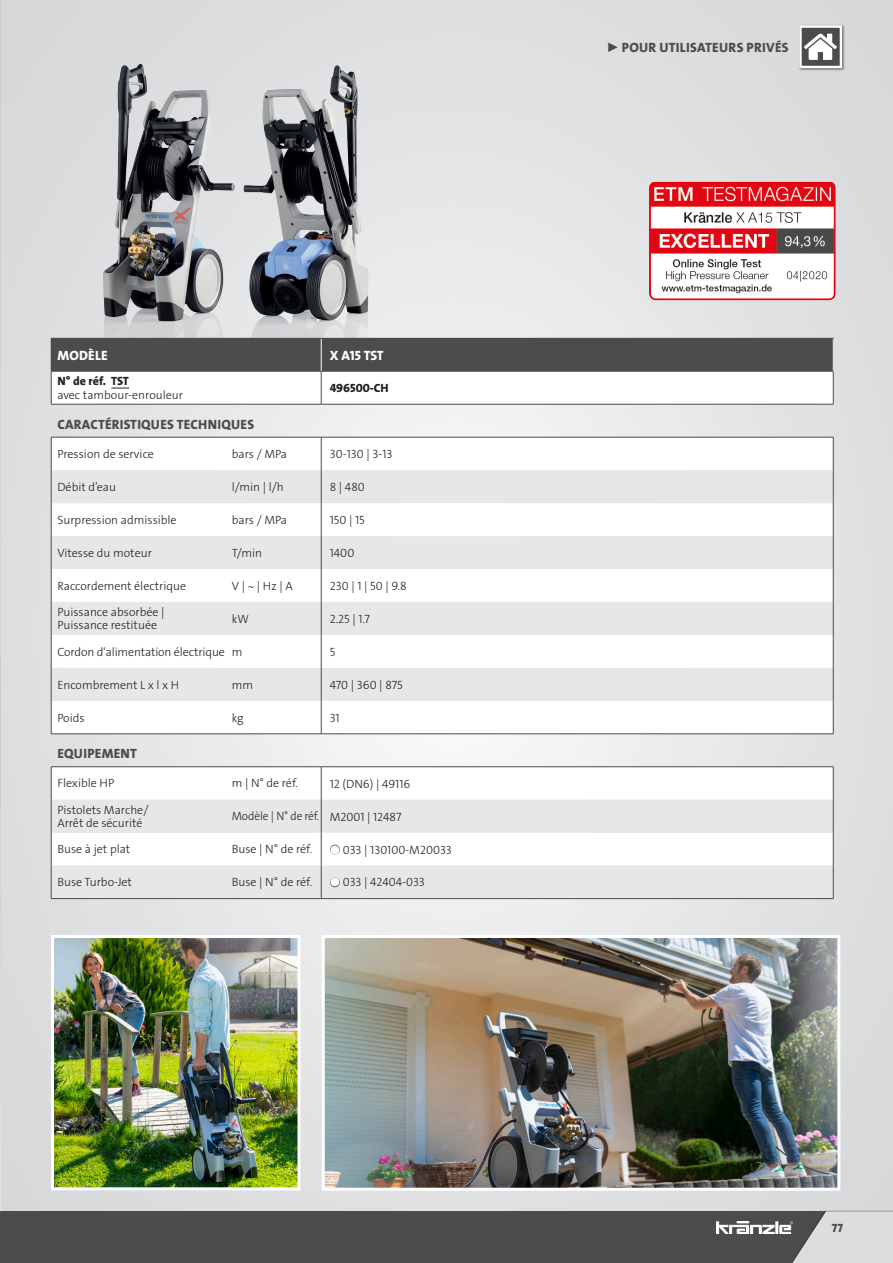
<style>
.page{position:relative;width:893px;height:1263px;background:#fff}
.page>*{position:absolute;margin:0;border:0;box-sizing:border-box;transform-origin:0 0}
.t1{font:13.5px "The Sans LP8 Ex Bld";letter-spacing:.015em;color:#4b4c4d}
.t2{font:13.5px "The Sans LP8 Ex Bld";letter-spacing:.01em;color:#fff}
.t3{font:12px "The Sans LP3 Lig";color:#231f20}
.t4{font:12px "The Sans LP8 Ex Bld";color:#231f20}
.t5{font:12px "The Sans LP3 Lig";color:#231f20;scale:.96 1}
.t6{font:12px "The Sans LP8 Ex Bld";color:#4b4c4d}
.s1{color:#4b4c4d}
</style>
<div class="page">
<hr style="left:0;top:0;width:1px;height:1224px;background:#d1d2d3">
<svg style="left:0;top:657px;width:1px;height:554px"></svg>
<div style="left:1px;top:0;width:892px;height:1263px;background:#dedfe1"></div>
<div style="left:1px;top:1211px;width:892px;height:52px;background:#4b4c4d"></div>
<hr style="left:0;top:1211px;width:1px;height:52px;background:#4b4c4d">
<div style="left:782px;top:1210px;width:111px;height:53px;background:#4b4c4d"></div>
<svg style="left:792px;top:1211px;width:101px;height:52px"></svg>
<img style="left:716px;top:1221px;width:77px;height:13px">
<img style="left:341px;top:70px;width:95px;height:268px">
<div style="left:799px;top:25px;width:46px;height:46px;background:#231f20;opacity:.5"></div>
<div style="left:799px;top:26px;width:43px;height:42px;background:#4b4c4d;border:2px solid #fff"></div>
<svg style="left:804px;top:33px;width:33px;height:27px"></svg>
<img style="left:55px;top:939px;width:241px;height:247px">
<div style="left:51px;top:935px;width:249px;height:255px;border:3px solid #fff"></div>
<img style="left:51px;top:64px;width:290px;height:274px">
<div style="left:51px;top:338px;width:270px;height:33px;background:#4b4c4d"></div>
<div style="left:321px;top:338px;width:512px;height:33px;background:#4b4c4d"></div>
<svg style="left:51px;top:372px;width:782px;height:98px;fill:#fff"></svg>
<svg style="left:51px;top:470px;width:782px;height:428px;fill:#ebebed"></svg>
<hr style="left:51px;top:371px;width:1px;height:33px;background:#4b4c4d">
<hr style="left:321px;top:371px;width:1px;height:33px;background:#4b4c4d">
<hr style="left:833px;top:371px;width:1px;height:33px;background:#4b4c4d">
<hr style="left:51px;top:404px;width:181px;height:1px;background:#4b4c4d">
<hr style="left:232px;top:404px;width:89px;height:1px;background:#4b4c4d">
<hr style="left:321px;top:404px;width:130px;height:1px;background:#4b4c4d">
<hr style="left:451px;top:404px;width:382px;height:1px;background:#4b4c4d">
<hr style="left:51px;top:437px;width:181px;height:1px;background:#4b4c4d">
<hr style="left:51px;top:437px;width:1px;height:33px;background:#4b4c4d">
<hr style="left:232px;top:437px;width:89px;height:1px;background:#4b4c4d">
<hr style="left:321px;top:437px;width:130px;height:1px;background:#4b4c4d">
<hr style="left:321px;top:437px;width:1px;height:33px;background:#4b4c4d">
<hr style="left:451px;top:437px;width:382px;height:1px;background:#4b4c4d">
<hr style="left:833px;top:437px;width:1px;height:33px;background:#4b4c4d">
<hr style="left:51px;top:470px;width:1px;height:33px;background:#4b4c4d">
<hr style="left:321px;top:470px;width:1px;height:33px;background:#4b4c4d">
<hr style="left:833px;top:470px;width:1px;height:33px;background:#4b4c4d">
<hr style="left:51px;top:503px;width:1px;height:33px;background:#4b4c4d">
<hr style="left:321px;top:503px;width:1px;height:33px;background:#4b4c4d">
<hr style="left:833px;top:503px;width:1px;height:33px;background:#4b4c4d">
<hr style="left:51px;top:536px;width:1px;height:33px;background:#4b4c4d">
<hr style="left:321px;top:536px;width:1px;height:33px;background:#4b4c4d">
<hr style="left:833px;top:536px;width:1px;height:33px;background:#4b4c4d">
<hr style="left:51px;top:569px;width:1px;height:33px;background:#4b4c4d">
<hr style="left:321px;top:569px;width:1px;height:33px;background:#4b4c4d">
<hr style="left:833px;top:569px;width:1px;height:33px;background:#4b4c4d">
<hr style="left:51px;top:602px;width:1px;height:33px;background:#4b4c4d">
<hr style="left:321px;top:602px;width:1px;height:33px;background:#4b4c4d">
<hr style="left:833px;top:602px;width:1px;height:33px;background:#4b4c4d">
<hr style="left:51px;top:635px;width:1px;height:33px;background:#4b4c4d">
<hr style="left:321px;top:635px;width:1px;height:33px;background:#4b4c4d">
<hr style="left:833px;top:635px;width:1px;height:33px;background:#4b4c4d">
<hr style="left:51px;top:668px;width:1px;height:33px;background:#4b4c4d">
<hr style="left:321px;top:668px;width:1px;height:33px;background:#4b4c4d">
<hr style="left:833px;top:668px;width:1px;height:33px;background:#4b4c4d">
<hr style="left:51px;top:701px;width:1px;height:33px;background:#4b4c4d">
<hr style="left:321px;top:701px;width:1px;height:33px;background:#4b4c4d">
<hr style="left:833px;top:701px;width:1px;height:33px;background:#4b4c4d">
<hr style="left:51px;top:733px;width:181px;height:1px;background:#4b4c4d">
<hr style="left:232px;top:733px;width:89px;height:1px;background:#4b4c4d">
<hr style="left:321px;top:733px;width:130px;height:1px;background:#4b4c4d">
<hr style="left:451px;top:733px;width:382px;height:1px;background:#4b4c4d">
<hr style="left:51px;top:766px;width:181px;height:1px;background:#4b4c4d">
<hr style="left:51px;top:767px;width:1px;height:33px;background:#4b4c4d">
<hr style="left:232px;top:766px;width:89px;height:1px;background:#4b4c4d">
<hr style="left:321px;top:766px;width:130px;height:1px;background:#4b4c4d">
<hr style="left:321px;top:767px;width:1px;height:33px;background:#4b4c4d">
<hr style="left:451px;top:766px;width:382px;height:1px;background:#4b4c4d">
<hr style="left:833px;top:767px;width:1px;height:33px;background:#4b4c4d">
<hr style="left:51px;top:800px;width:1px;height:33px;background:#4b4c4d">
<hr style="left:321px;top:800px;width:1px;height:33px;background:#4b4c4d">
<hr style="left:833px;top:800px;width:1px;height:33px;background:#4b4c4d">
<hr style="left:51px;top:833px;width:1px;height:33px;background:#4b4c4d">
<hr style="left:321px;top:833px;width:1px;height:33px;background:#4b4c4d">
<hr style="left:833px;top:833px;width:1px;height:33px;background:#4b4c4d">
<hr style="left:51px;top:866px;width:1px;height:32px;background:#4b4c4d">
<hr style="left:321px;top:866px;width:1px;height:32px;background:#4b4c4d">
<hr style="left:833px;top:866px;width:1px;height:32px;background:#4b4c4d">
<hr style="left:51px;top:898px;width:181px;height:1px;background:#4b4c4d">
<hr style="left:232px;top:898px;width:89px;height:1px;background:#4b4c4d">
<hr style="left:321px;top:898px;width:130px;height:1px;background:#4b4c4d">
<hr style="left:451px;top:898px;width:382px;height:1px;background:#4b4c4d">
<hr style="left:321px;top:338px;width:1px;height:33px;background:#fff">
<hr style="left:833px;top:338px;width:1px;height:33px;background:#fff">
<hr style="left:321px;top:338px;width:130px;height:1px;background:#4b4c4d">
<hr style="left:51px;top:371px;width:181px;height:1px;background:#4b4c4d">
<hr style="left:232px;top:371px;width:89px;height:1px;background:#4b4c4d">
<hr style="left:321px;top:371px;width:130px;height:1px;background:#4b4c4d">
<hr style="left:451px;top:371px;width:382px;height:1px;background:#4b4c4d">
<img style="left:326px;top:939px;width:510px;height:248px">
<div style="left:322px;top:935px;width:518px;height:256px;border:3px solid #fff"></div>
<svg style="left:111px;top:388px;width:18px;height:1px"></svg>
<img style="left:649px;top:181px;width:187px;height:120px">
<p class="t2" style="left:57px;top:346px;width:52px">MODÈLE</p>
<p class="t4" style="left:57px;top:373px;width:73px">N° de réf. TST</p>
<p class="t3" style="left:57px;top:387px;width:127px">avec tambour-enrouleur</p>
<p class="t1" style="left:57px;top:415px;width:198px">CARACTÉRISTIQUES TECHNIQUES</p>
<p class="t3" style="left:57px;top:446px;width:98px">Pression de service</p>
<p class="t3" style="left:232px;top:446px;width:57px">bars / MPa</p>
<p class="t3" style="left:57px;top:479px;width:60px">Débit d’eau</p>
<p class="t3" style="left:232px;top:479px;width:53px">l/min | l/h</p>
<p class="t3" style="left:57px;top:512px;width:121px">Surpression admissible</p>
<p class="t3" style="left:232px;top:512px;width:57px">bars / MPa</p>
<p class="t3" style="left:57px;top:545px;width:96px">Vitesse du moteur</p>
<p class="t3" style="left:232px;top:545px;width:32px">T/min</p>
<p class="t3" style="left:57px;top:578px;width:130px">Raccordement électrique</p>
<p class="t3" style="left:232px;top:578px;width:62px">V | ~ | Hz | A</p>
<p class="t3" style="left:57px;top:604px;width:109px">Puissance absorbée |</p>
<p class="t3" style="left:57px;top:618px;width:101px">Puissance restituée</p>
<p class="t3" style="left:232px;top:611px;width:19px">kW</p>
<p class="t3" style="left:57px;top:644px;width:169px">Cordon d‘alimentation électrique</p>
<p class="t3" style="left:232px;top:644px;width:12px">m</p>
<p class="t3" style="left:57px;top:677px;width:124px">Encombrement L x l x H</p>
<p class="t3" style="left:232px;top:677px;width:23px">mm</p>
<p class="t3" style="left:57px;top:710px;width:29px">Poids</p>
<p class="t3" style="left:232px;top:710px;width:13px">kg</p>
<p class="t1" style="left:57px;top:745px;width:81px">EQUIPEMENT</p>
<p class="t3" style="left:57px;top:776px;width:59px">Flexible HP</p>
<p class="t3" style="left:232px;top:776px;width:68px">m | N° de réf.</p>
<p class="t3" style="left:57px;top:802px;width:92px">Pistolets Marche/</p>
<p class="t3" style="left:57px;top:815px;width:87px">Arrêt de sécurité</p>
<p class="t5" style="left:232px;top:809px;width:93px">Modèle | N° de réf.</p>
<p class="t3" style="left:57px;top:842px;width:74px">Buse à jet plat</p>
<p class="t3" style="left:232px;top:842px;width:82px">Buse | N° de réf.</p>
<p class="t3" style="left:57px;top:874px;width:76px">Buse Turbo-Jet</p>
<p class="t3" style="left:232px;top:874px;width:82px">Buse | N° de réf.</p>
<p class="t2" style="left:330px;top:347px;width:55px">X A15 TST</p>
<p class="t4" style="left:330px;top:380px;width:61px">496500-CH</p>
<p class="t3" style="left:330px;top:446px;width:64px">30-130 | 3-13</p>
<p class="t3" style="left:330px;top:479px;width:37px">8 | 480</p>
<p class="t3" style="left:330px;top:512px;width:37px">150 | 15</p>
<p class="t3" style="left:330px;top:545px;width:26px">1400</p>
<p class="t3" style="left:330px;top:578px;width:79px">230 | 1 | 50 | 9.8</p>
<p class="t3" style="left:330px;top:611px;width:42px">2.25 | 1.7</p>
<p class="t3" style="left:330px;top:644px;width:7px">5</p>
<p class="t3" style="left:330px;top:677px;width:74px">470 | 360 | 875</p>
<p class="t3" style="left:330px;top:710px;width:11px">31</p>
<p class="t3" style="left:330px;top:776px;width:82px">12 (DN6) | 49116</p>
<p class="t3" style="left:330px;top:809px;width:73px">M2001 | 12487</p>
<p class="t3" style="left:330px;top:842px;width:124px"><span class="s1">●</span> 033 | 130100-M20033</p>
<p class="t3" style="left:330px;top:875px;width:97px"><span class="s1">●</span> 033 | 42404-033</p>
<p class="t1" style="left:606px;top:39px;width:184px">► POUR UTILISATEURS PRIVÉS</p>
<p class="t6" style="left:832px;top:1220px;width:13px">77</p>
</div>
